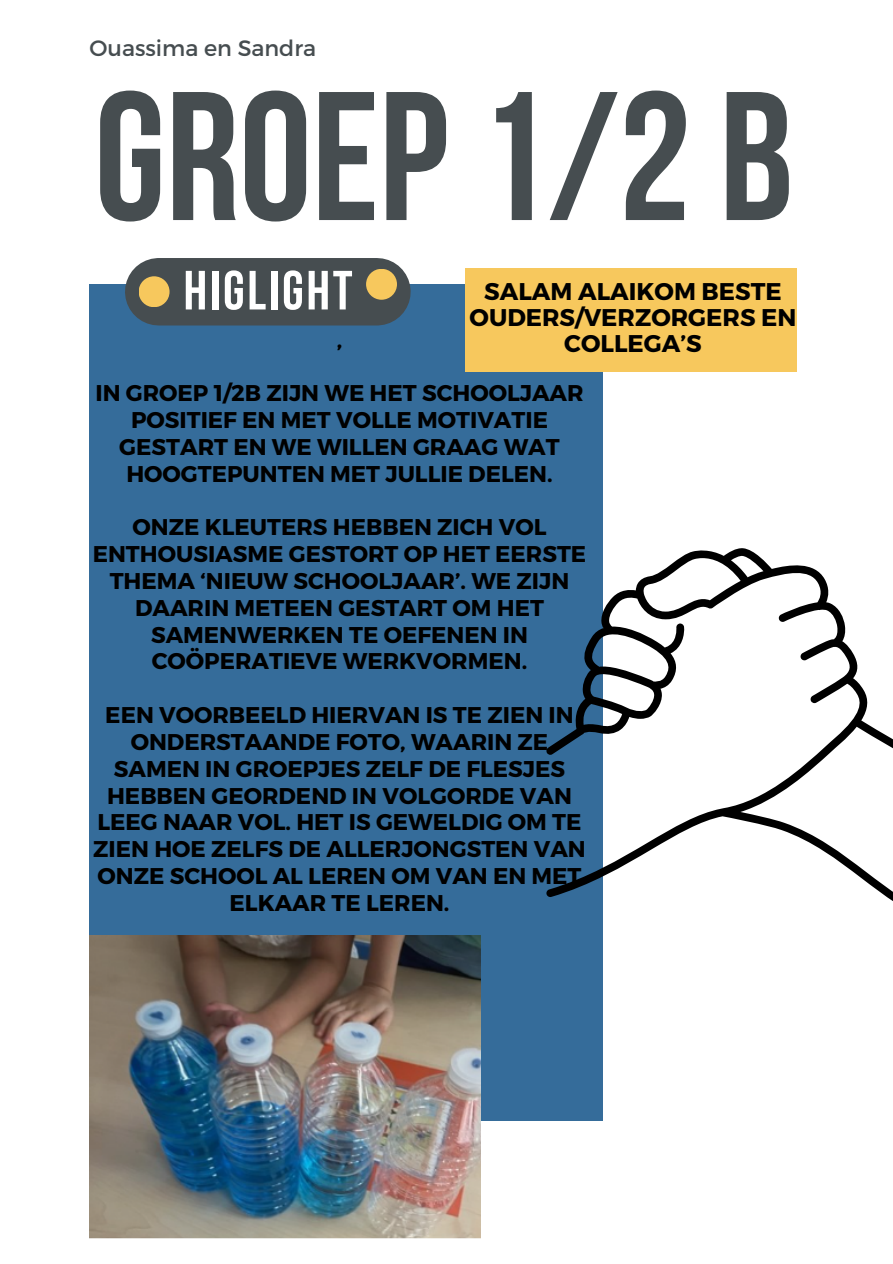
<style>
.page{position:relative;width:893px;height:1264px;background:#fff}
.page>*{position:absolute;margin:0;border:0;box-sizing:border-box;transform-origin:0 0}
.t1{font:182.85px "Bebas Neue Cyrillic";color:#464d50}
.t2{font:55.05px "Bebas Neue Cyrillic";letter-spacing:.05em;color:#fff}
.t3{font:700 24.15px/26px "Montserrat";color:#000;text-align:center}
.t4{font:700 22.8px/26.8px "Montserrat";color:#000;text-align:center}
.t5{font:22.2px "Montserrat";color:#464d50}
</style>
<div class="page">
<div style="left:89px;top:284px;width:513px;height:837px;background:#356c9a"></div>
<div style="left:465px;top:269px;width:331px;height:103px;background:#f7c85d"></div>
<div style="left:159px;top:258px;width:218px;height:67px;background:#464d50"></div>
<div style="left:366px;top:269px;width:31px;height:31px;background:#f7c85d;border-radius:50%"></div>
<div style="left:139px;top:276px;width:30px;height:31px;background:#f7c85d;border-radius:50%"></div>
<img style="left:89px;top:935px;width:391px;height:304px">
<svg style="left:546px;top:547px;width:346px;height:356px"></svg>
<p class="t5" style="left:89px;top:33px;width:228px">Ouassima en Sandra</p>
<p class="t1" style="left:94px;top:83px;width:700px">GROEP1/2 B</p>
<p class="t2" style="left:183px;top:268px;width:170px">HIGLIGHT</p>
<p class="t4" style="left:337px;top:325px;width:7px">,</p>
<p class="t4" style="left:95px;top:378px;width:489px">IN GROEP 1/2B ZIJN WE HET SCHOOLJAAR<br>POSITIEF EN MET VOLLE MOTIVATIE<br>GESTART EN WE WILLEN GRAAG WAT<br>HOOGTEPUNTEN MET JULLIE DELEN.</p>
<p class="t4" style="left:93px;top:512px;width:495px">ONZE KLEUTERS HEBBEN ZICH VOL<br>ENTHOUSIASME GESTORT OP HET EERSTE<br>THEMA ‘NIEUW SCHOOLJAAR’. WE ZIJN<br>DAARIN METEEN GESTART OM HET<br>SAMENWERKEN TE OEFENEN IN<br>COÖPERATIEVE WERKVORMEN.</p>
<p class="t4" style="left:93px;top:700px;width:494px">EEN VOORBEELD HIERVAN IS TE ZIEN IN<br>ONDERSTAANDE FOTO, WAARIN ZE<br>SAMEN IN GROEPJES ZELF DE FLESJES<br>HEBBEN GEORDEND IN VOLGORDE VAN<br>LEEG NAAR VOL. HET IS GEWELDIG OM TE<br>ZIEN HOE ZELFS DE ALLERJONGSTEN VAN<br>ONZE SCHOOL AL LEREN OM VAN EN MET<br>ELKAAR TE LEREN.</p>
<p class="t3" style="left:469px;top:277px;width:328px">SALAM ALAIKOM BESTE<br>OUDERS/VERZORGERS EN<br>COLLEGA’S</p>
</div>
